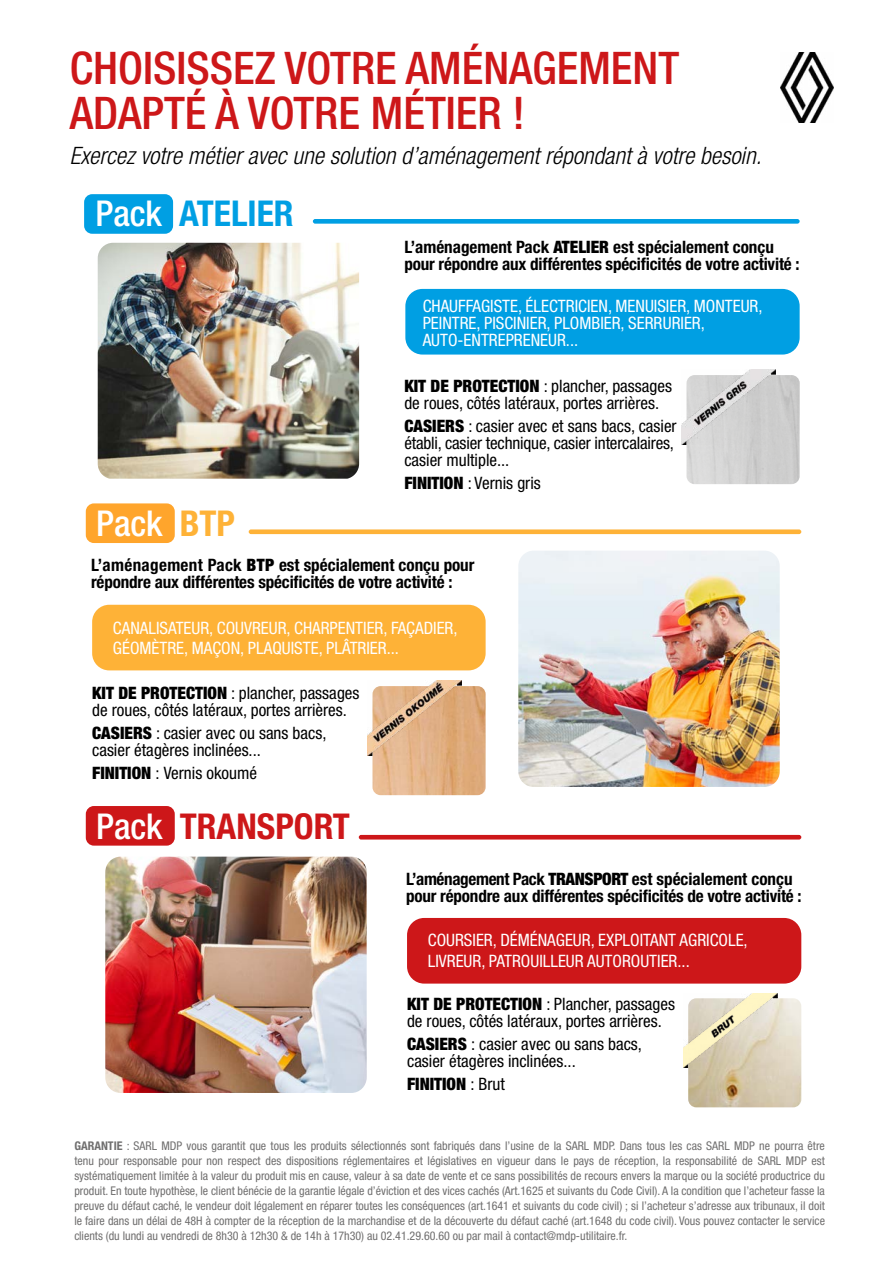
<style>
.page{position:relative;width:893px;height:1263px;background:#fff}
.page>*{position:absolute;margin:0;border:0;box-sizing:border-box;transform-origin:0 0}
.t1{font:500 condensed 45px/45px "Helvetica Neue LT Std";color:#cd1719}
.t2{font:700 condensed 35.7px "Helvetica Neue LT Std";color:#cd1719}
.t3{font:700 condensed 35.7px "Helvetica Neue LT Std";color:#009fe3}
.t4{font:500 condensed 35.7px "Helvetica Neue LT Std";color:#fff}
.t5{font:italic 300 condensed 24px "Helvetica Neue LT Std";color:#000}
.t6{font:condensed 17.1px/17.1px "Helvetica Neue LT Std";color:#000}
.t7{font:700 condensed 17.1px/17.1px "Helvetica Neue LT Std";letter-spacing:-.01em;color:#000}
.t8{font:condensed 17.1px/20.5px "Helvetica Neue LT Std";color:#fff}
.t9{font:900 condensed 17.1px "Helvetica Neue LT Std";color:#000}
.t10{font:condensed 12px/15px "Helvetica Neue LT Std";color:#706f6f;text-align:justify}
.s1{font-weight:500;color:#fff}
.s2{font-weight:700;color:#feb237}
.s3{font-weight:900}
.s4{font-weight:400}
.s5{font-weight:700}
</style>
<div class="page">
<div style="left:86px;top:806px;width:89px;height:40px;background:#cd1719;border-radius:8px"></div>
<div style="left:92px;top:605px;width:394px;height:65px;background:#feb237;border-radius:17px"></div>
<div style="left:407px;top:918px;width:394px;height:65px;background:#cd1719;border-radius:17px"></div>
<img style="left:518px;top:551px;width:262px;height:236px">
<img style="left:105px;top:857px;width:262px;height:236px">
<hr style="left:359px;top:835px;width:442px;height:4px;background:#cd1719;border-radius:2px">
<div style="left:249px;top:529px;width:552px;height:5px;background:#feb237;border-radius:2px"></div>
<img style="left:372px;top:686px;width:114px;height:109px">
<img style="left:367px;top:681px;width:95px;height:74px">
<img style="left:688px;top:998px;width:113px;height:109px">
<img style="left:683px;top:993px;width:95px;height:75px">
<div style="left:86px;top:503px;width:89px;height:40px;background:#ffa52c;border-radius:8px"></div>
<div style="left:84px;top:194px;width:89px;height:40px;background:#009fe3;border-radius:8px"></div>
<div style="left:405px;top:289px;width:395px;height:66px;background:#009fe3;border-radius:17px"></div>
<img style="left:98px;top:243px;width:261px;height:236px">
<div style="left:313px;top:219px;width:487px;height:5px;background:#009fe3;border-radius:2px"></div>
<img style="left:686px;top:375px;width:114px;height:109px">
<img style="left:681px;top:370px;width:95px;height:74px">
<img style="left:780px;top:52px;width:54px;height:70px">
<h1 class="t1" style="left:70px;top:45px;width:611px">CHOISISSEZ VOTRE AMÉNAGEMENT<br>ADAPTÉ À VOTRE MÉTIER !</h1>
<h3 class="t5" style="left:70px;top:142px;width:693px">Exercez votre métier avec une solution d’aménagement répondant à votre besoin.</h3>
<h2 class="t3" style="left:96px;top:192px;width:200px"><span class="s1">Pack</span> ATELIER</h2>
<h2 class="t4" style="left:96px;top:502px;width:140px">Pack <span class="s2">BTP</span></h2>
<h3 class="t7" style="left:404px;top:238px;width:397px">L’aménagement Pack <span class="s3">ATELIER</span> est spécialement conçu pour répondre aux différentes spécificités de votre activité :</h3>
<h3 class="t8" style="left:423px;top:297px;width:341px;line-height:17.1px">CHAUFFAGISTE, ÉLECTRICIEN, MENUISIER, MONTEUR,<br>PEINTRE, PISCINIER, PLOMBIER, SERRURIER,<br>AUTO-ENTREPRENEUR...</h3>
<h3 class="t6" style="left:404px;top:377px;width:269px"><span class="s3">KIT DE PROTECTION</span> : plancher, passages de roues, côtés latéraux, portes arrières.</h3>
<h3 class="t6" style="left:404px;top:417px;width:274px"><span class="s3">CASIERS</span> : casier avec et sans bacs, casier établi, casier technique, casier intercalaires, casier multiple...</h3>
<h3 class="t6" style="left:404px;top:474px;width:138px"><span class="s3">FINITION</span> : Vernis gris</h3>
<h3 class="t7" style="left:91px;top:556px;width:385px">L’aménagement Pack <span class="s3">BTP</span> est spécialement conçu pour répondre aux différentes spécificités de votre activité :</h3>
<h3 class="t8" style="left:113px;top:617px;width:346px">CANALISATEUR, COUVREUR, CHARPENTIER, FAÇADIER,<br>GÉOMÈTRE, MAÇON, PLAQUISTE, PLÂTRIER...</h3>
<h3 class="t6" style="left:92px;top:684px;width:269px"><span class="s3">KIT DE PROTECTION</span> : plancher, passages de roues, côtés latéraux, portes arrières.</h3>
<h3 class="t6" style="left:92px;top:724px;width:236px"><span class="s3">CASIERS</span> : casier avec ou sans bacs, casier étagères inclinées...</h3>
<h3 class="t6" style="left:92px;top:764px;width:166px"><span class="s3">FINITION</span> : Vernis okoumé</h3>
<h2 class="t2" style="left:96px;top:804px;width:255px"><span class="s1">Pack</span> TRANSPORT</h2>
<h3 class="t7" style="left:406px;top:870px;width:397px">L’aménagement Pack <span class="s3">TRANSPORT</span> est spécialement conçu pour répondre aux différentes spécificités de votre activité :</h3>
<h3 class="t8" style="left:428px;top:930px;width:321px">COURSIER, DÉMÉNAGEUR, EXPLOITANT AGRICOLE,<br>LIVREUR, PATROUILLEUR AUTOROUTIER...</h3>
<h3 class="t6" style="left:407px;top:995px;width:269px"><span class="s3">KIT DE PROTECTION</span> : Plancher, passages de roues, côtés latéraux, portes arrières.</h3>
<h3 class="t6" style="left:407px;top:1035px;width:236px"><span class="s3">CASIERS</span> : casier avec ou sans bacs, casier étagères inclinées...</h3>
<h3 class="t9" style="left:407px;top:1073px;width:99px">FINITION <span class="s4">: Brut</span></h3>
<p class="t10" style="left:74px;top:1138px;width:752px"><span class="s5">GARANTIE</span> : SARL MDP vous garantit que tous les produits sélectionnés sont fabriqués dans l’usine de la SARL MDP. Dans tous les cas SARL MDP ne pourra être tenu pour responsable pour non respect des dispositions réglementaires et législatives en vigueur dans le pays de réception, la responsabilité de SARL MDP est systématiquement limitée à la valeur du produit mis en cause, valeur à sa date de vente et ce sans possibilités de recours envers la marque ou la société productrice du produit. En toute hypothèse, le client bénécie de la garantie légale d’éviction et des vices cachés (Art.1625 et suivants du Code Civil). A la condition que l’acheteur fasse la preuve du défaut caché, le vendeur doit légalement en réparer toutes les conséquences (art.1641 et suivants du code civil) ; si l’acheteur s’adresse aux tribunaux, il doit le faire dans un délai de 48H à compter de la réception de la marchandise et de la découverte du défaut caché (art.1648 du code civil). Vous pouvez contacter le service clients (du lundi au vendredi de 8h30 à 12h30 &amp; de 14h à 17h30) au 02.41.29.60.60 ou par mail à contact@mdp-utilitaire.fr.</p>
</div>
